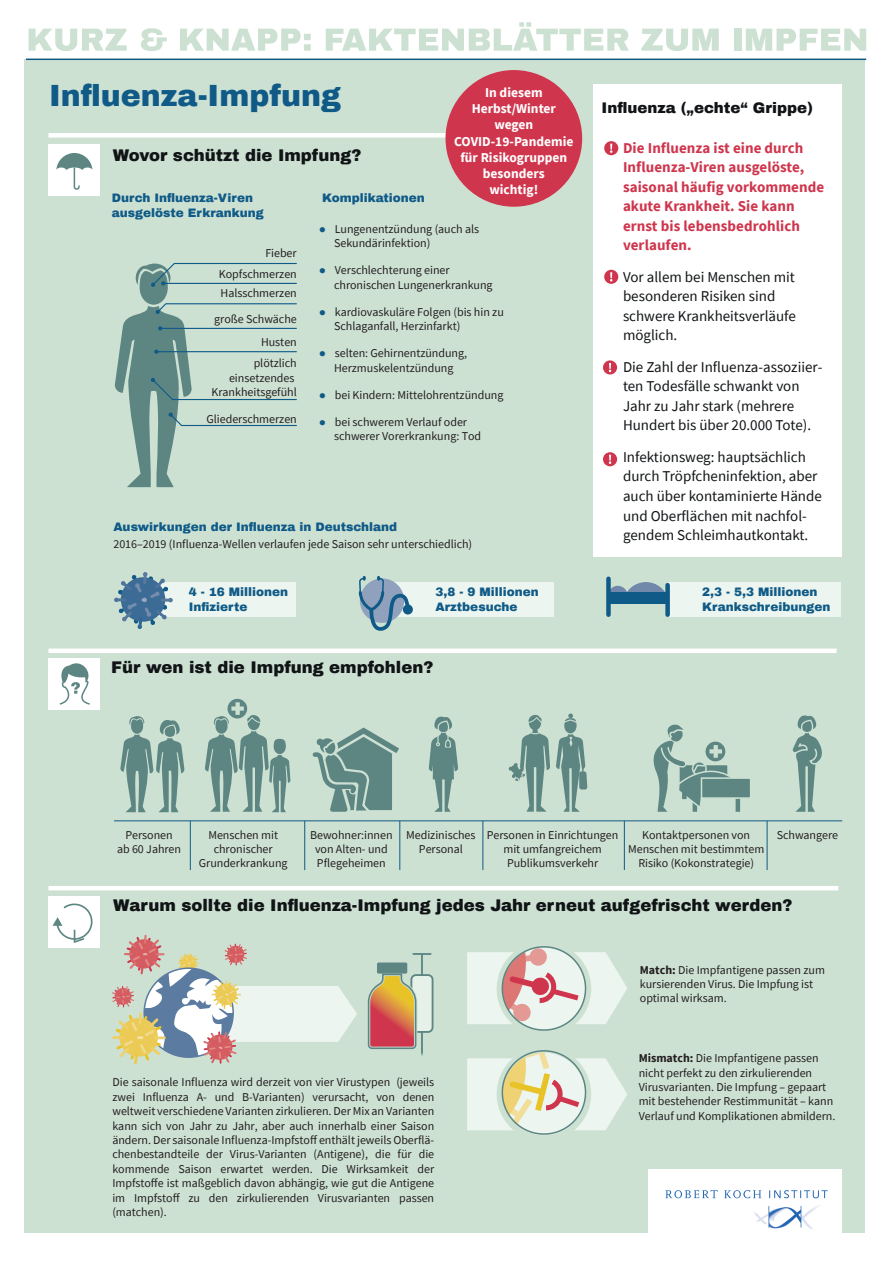
<style>
.page{position:relative;width:893px;height:1263px;background:#fff}
.page>*{position:absolute;margin:0;border:0;box-sizing:border-box;transform-origin:0 0}
.t1{font:900 30px "Archivo";color:#0f5a87}
.t2{font:900 16.5px "Archivo";color:#111416}
.t3{font:15px/19.5px "Source Sans Pro";color:#111416}
.t4{font:700 15px/19.5px "Source Sans Pro";letter-spacing:.005em;color:#cf364d}
.t5{font:900 15px "Archivo";color:#111416}
.t6{font:700 13.5px/16.2px "Source Sans Pro";color:#fff;text-align:center}
.t7{font:12px/14.4px "Source Sans Pro";letter-spacing:-.005em;color:#231f20;text-align:center}
.t8{font:900 12px/14.4px "Archivo";color:#0f5a87}
.s1{color:#0f5a87}
.s2{font-weight:700}
</style>
<div class="page">
<div style="left:25px;top:59px;width:840px;height:1173px;background:#cde1d3"></div>
<svg style="left:29px;top:29px;width:98px;height:22px"></svg>
<svg style="left:141px;top:28px;width:26px;height:23px"></svg>
<svg style="left:180px;top:29px;width:131px;height:22px"></svg>
<svg style="left:326px;top:22px;width:303px;height:29px"></svg>
<svg style="left:641px;top:29px;width:78px;height:22px"></svg>
<div style="left:734px;top:29px;width:7px;height:22px;background:#cde1d3"></div>
<svg style="left:746px;top:29px;width:120px;height:22px"></svg>
<div style="left:593px;top:84px;width:248px;height:473px;background:#fff"></div>
<div style="left:648px;top:1169px;width:193px;height:82px;background:#fff"></div>
<svg style="left:665px;top:1190px;width:163px;height:8px"></svg>
<img style="left:754px;top:1205px;width:66px;height:25px">
<div style="left:48px;top:133px;width:521px;height:5px;background:#fff"></div>
<div style="left:48px;top:144px;width:52px;height:52px;background:#fff"></div>
<svg style="left:56px;top:153px;width:36px;height:37px"></svg>
<div style="left:48px;top:896px;width:52px;height:51px;background:#fff"></div>
<hr style="left:48px;top:886px;width:790px;height:4px;background:#fff">
<div style="left:48px;top:658px;width:52px;height:52px;background:#fff"></div>
<div style="left:48px;top:648px;width:789px;height:5px;background:#fff"></div>
<svg style="left:59px;top:663px;width:31px;height:42px"></svg>
<svg style="left:53px;top:903px;width:40px;height:40px"></svg>
<div style="left:411px;top:975px;width:22px;height:57px;background:#e5f1e9;border-radius:5px"></div>
<div style="left:410px;top:974px;width:23px;height:59px;border:2px solid #5d8683;border-radius:5px"></div>
<hr style="left:421px;top:954px;width:2px;height:21px;background:#5d8683">
<svg style="left:413px;top:953px;width:18px;height:2px"></svg>
<svg style="left:611px;top:582px;width:57px;height:11px"></svg>
<div style="left:149px;top:583px;width:147px;height:34px;background:#ecf5ef"></div>
<div style="left:381px;top:583px;width:172px;height:34px;background:#ecf5ef"></div>
<div style="left:668px;top:583px;width:173px;height:34px;background:#ecf5ef"></div>
<svg style="left:115px;top:262px;width:182px;height:225px"></svg>
<svg style="left:120px;top:716px;width:65px;height:96px"></svg>
<svg style="left:792px;top:715px;width:30px;height:97px"></svg>
<svg style="left:429px;top:717px;width:29px;height:95px"></svg>
<hr style="left:190px;top:821px;width:1px;height:49px;background:#115a84">
<hr style="left:399px;top:821px;width:1px;height:49px;background:#115a84">
<hr style="left:304px;top:821px;width:1px;height:49px;background:#115a84">
<hr style="left:624px;top:821px;width:1px;height:49px;background:#115a84">
<hr style="left:482px;top:821px;width:1px;height:49px;background:#115a84">
<hr style="left:767px;top:821px;width:1px;height:49px;background:#115a84">
<hr style="left:114px;top:820px;width:728px;height:1px;background:#115a84">
<svg style="left:114px;top:572px;width:59px;height:57px"></svg>
<svg style="left:205px;top:699px;width:85px;height:113px"></svg>
<div style="left:609px;top:593px;width:60px;height:11px;background:#0f5a87"></div>
<div style="left:606px;top:579px;width:5px;height:36px;background:#0f5a87"></div>
<div style="left:665px;top:585px;width:5px;height:30px;background:#0f5a87"></div>
<svg style="left:403px;top:604px;width:10px;height:10px"></svg>
<svg style="left:358px;top:577px;width:53px;height:53px"></svg>
<svg style="left:112px;top:934px;width:245px;height:131px"></svg>
<svg style="left:367px;top:971px;width:56px;height:85px"></svg>
<div style="left:377px;top:962px;width:30px;height:11px;background:#5d8683;border-radius:2px"></div>
<svg style="left:312px;top:727px;width:87px;height:85px"></svg>
<svg style="left:653px;top:724px;width:97px;height:88px"></svg>
<svg style="left:467px;top:1050px;width:160px;height:85px"></svg>
<svg style="left:467px;top:946px;width:160px;height:85px"></svg>
<svg style="left:556px;top:713px;width:31px;height:99px"></svg>
<svg style="left:508px;top:715px;width:42px;height:97px"></svg>
<hr style="left:26px;top:59px;width:840px;height:1px;background:#0f5a87">
<div style="left:603px;top:360px;width:14px;height:14px;background:#cf364d;border-radius:50%"></div>
<svg style="left:609px;top:363px;width:2px;height:9px"></svg>
<div style="left:603px;top:452px;width:14px;height:14px;background:#cf364d;border-radius:50%"></div>
<svg style="left:609px;top:455px;width:2px;height:9px"></svg>
<div style="left:604px;top:270px;width:14px;height:14px;background:#cf364d;border-radius:50%"></div>
<svg style="left:610px;top:272px;width:2px;height:9px"></svg>
<div style="left:604px;top:141px;width:14px;height:14px;background:#cf364d;border-radius:50%"></div>
<svg style="left:610px;top:144px;width:2px;height:9px"></svg>
<div style="left:445px;top:70px;width:137px;height:137px;background:#cf364d;border-radius:50%"></div>
<h1 class="t1" style="left:49px;top:77px;width:293px">Influenza-Impfung</h1>
<h2 class="t2" style="left:113px;top:146px;width:250px">Wovor schützt die Impfung?</h2>
<p class="t8" style="left:112px;top:191px;width:153px">Durch Influenza-Viren ausgelöste Erkrankung</p>
<p class="t8" style="left:322px;top:191px;width:104px">Komplikationen</p>
<p class="t6" style="left:454px;top:84px;width:121px">In diesem<br>Herbst/Winter wegen<br>COVID-19-Pandemie für Risikogruppen besonders<br>wichtig!</p>
<p class="t7" style="left:265px;top:246px;width:33px">Fieber</p>
<p class="t7" style="left:219px;top:267px;width:79px">Kopfschmerzen</p>
<p class="t7" style="left:221px;top:286px;width:78px">Halsschmerzen</p>
<p class="t7" style="left:214px;top:312px;width:84px">große Schwäche</p>
<p class="t7" style="left:212px;top:356px;width:87px;text-align:right">plötzlich einsetzendes<br>Krankheitsgefühl</p>
<p class="t7" style="left:261px;top:335px;width:37px">Husten</p>
<p class="t7" style="left:206px;top:411px;width:92px">Gliederschmerzen</p>
<p class="t7" style="left:334px;top:222px;width:147px;text-align:left;text-indent:-15px"><span class="s1">●</span> Lungenentzündung (auch als<br>Sekundärinfektion)</p>
<p class="t7" style="left:334px;top:263px;width:160px;text-align:left;text-indent:-15px"><span class="s1">●</span> Verschlechterung einer chronischen Lungenerkrankung</p>
<p class="t7" style="left:334px;top:304px;width:171px;text-align:left;text-indent:-15px"><span class="s1">●</span> kardiovaskuläre Folgen (bis hin zu<br>Schlaganfall, Herzinfarkt)</p>
<p class="t7" style="left:319px;top:346px;width:149px"><span class="s1">●</span> selten: Gehirnentzündung,<br>Herzmuskelentzündung</p>
<p class="t7" style="left:319px;top:387px;width:186px"><span class="s1">●</span> bei Kindern: Mittelohrentzündung</p>
<p class="t7" style="left:334px;top:414px;width:149px;text-align:left;text-indent:-15px"><span class="s1">●</span> bei schwerem Verlauf oder schwerer Vorerkrankung: Tod</p>
<p class="t8" style="left:113px;top:520px;width:285px">Auswirkungen der Influenza in Deutschland</p>
<p class="t7" style="left:113px;top:537px;width:360px">2016–2019 (Influenza-Wellen verlaufen jede Saison sehr unterschiedlich)</p>
<p class="t5" style="left:601px;top:99px;width:213px">Influenza („echte“ Grippe)</p>
<p class="t4" style="left:623px;top:138px;width:203px">Die Influenza ist eine durch<br>Influenza-Viren ausgelöste, saisonal häufig vorkommende akute Krankheit. Sie kann ernst bis lebensbedrohlich verlaufen.</p>
<p class="t3" style="left:623px;top:267px;width:174px">Vor allem bei Menschen mit besonderen Risiken sind schwere Krankheitsverläufe möglich.</p>
<p class="t3" style="left:623px;top:357px;width:201px">Die Zahl der Influenza-assoziier&shy;ten Todesfälle schwankt von<br>Jahr zu Jahr stark (mehrere<br>Hundert bis über 20.000 Tote).</p>
<p class="t3" style="left:623px;top:447px;width:200px">Infektionsweg: hauptsächlich durch Tröpfcheninfektion, aber auch über kontaminierte Hände und Oberflächen mit nachfol&shy;gendem Schleimhautkontakt.</p>
<p class="t8" style="left:189px;top:585px;width:101px">4 - 16 Millionen<br>Infizierte</p>
<p class="t8" style="left:436px;top:585px;width:105px">3,8 - 9 Millionen<br>Arztbesuche</p>
<p class="t8" style="left:702px;top:585px;width:130px">2,3 - 5,3 Millionen<br>Krankschreibungen</p>
<h2 class="t2" style="left:111px;top:658px;width:324px">Für wen ist die Impfung empfohlen?</h2>
<p class="t7" style="left:117px;top:827px;width:66px">Personen<br>ab 60 Jahren</p>
<p class="t7" style="left:199px;top:827px;width:90px">Menschen mit chronischer<br>Grunderkrankung</p>
<p class="t7" style="left:310px;top:827px;width:84px">Bewohner:innen von Alten- und<br>Pflegeheimen</p>
<p class="t7" style="left:487px;top:827px;width:133px">Personen in Einrichtungen mit umfangreichem<br>Publikumsverkehr</p>
<p class="t7" style="left:406px;top:827px;width:71px">Medizinisches<br>Personal</p>
<p class="t7" style="left:628px;top:827px;width:138px">Kontaktpersonen von<br>Menschen mit bestimmtem<br>Risiko (Kokonstrategie)</p>
<p class="t7" style="left:777px;top:827px;width:63px">Schwangere</p>
<h2 class="t2" style="left:113px;top:895px;width:681px">Warum sollte die Influenza-Impfung jedes Jahr erneut aufgefrischt werden?</h2>
<p class="t7" style="left:112px;top:1075px;width:323px;text-align:justify">Die saisonale Influenza wird derzeit von vier Virustypen (jeweils zwei Influenza A- und B-Varianten) verursacht, von denen weltweit verschiedene Varianten zirkulieren. Der Mix an Varianten kann sich von Jahr zu Jahr, aber auch innerhalb einer Saison ändern. Der saisonale Influenza-Impfstoff enthält jeweils Oberflä&shy;chenbestandteile der Virus-Varianten (Antigene), die für die kommende Saison erwartet werden. Die Wirksamkeit der Impfstoffe ist maßgeblich davon abhängig, wie gut die Antigene im Impfstoff zu den zirkulierenden Virusvarianten passen (matchen).</p>
<p class="t7" style="left:640px;top:962px;width:187px;text-align:left"><span class="s2">Match:</span> Die Impfantigene passen zum kursierenden Virus. Die Impfung ist optimal wirksam.</p>
<p class="t7" style="left:639px;top:1051px;width:198px;text-align:left"><span class="s2">Mismatch:</span> Die Impfantigene passen nicht perfekt zu den zirkulierenden Virusvarianten. Die Impfung – gepaart mit bestehender Restimmunität – kann Verlauf und Komplikationen abmildern.</p>
</div>
